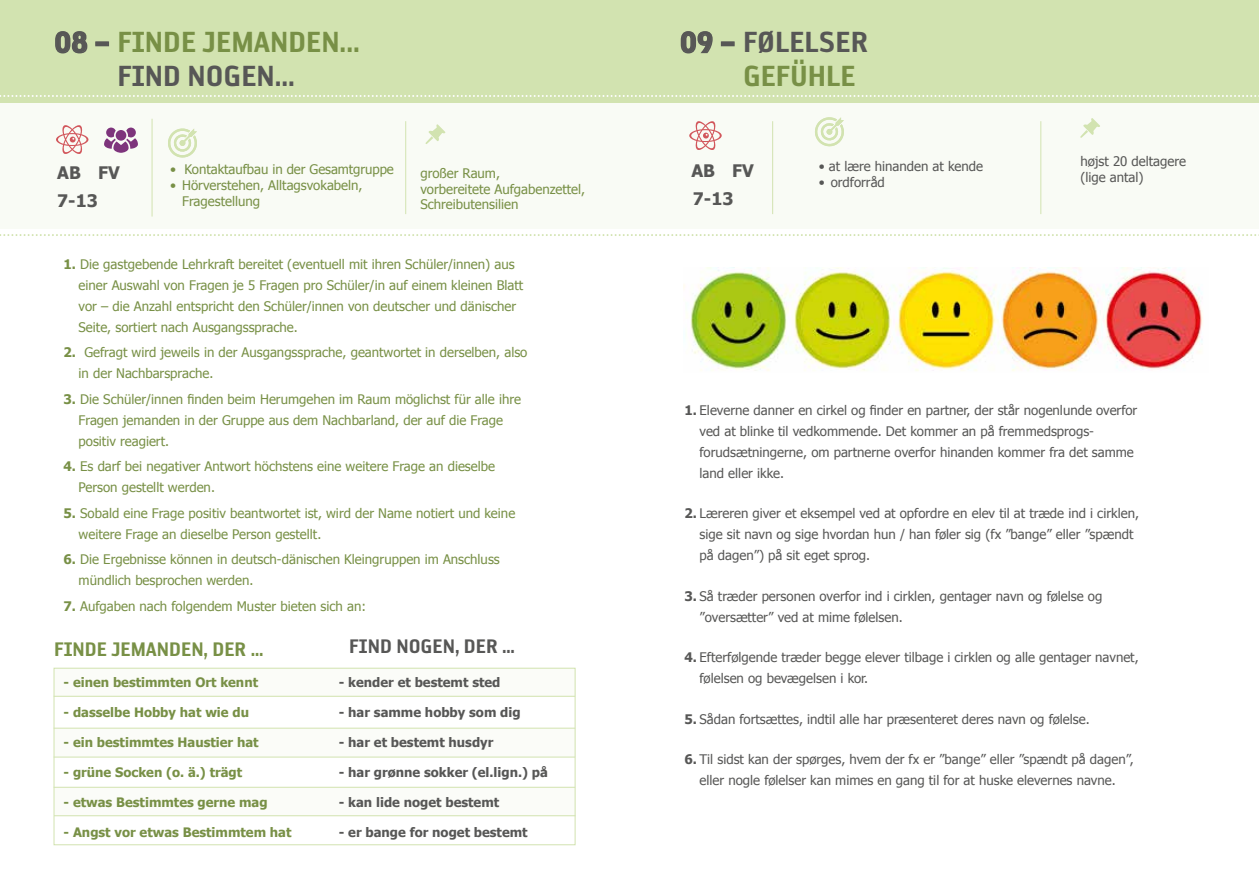
<style>
.page{position:relative;width:1259px;height:893px;background:#fff}
.page>*{position:absolute;margin:0;border:0;box-sizing:border-box;transform-origin:0 0}
.t1{font:33.45px/33.5px "Reykjavik One C Gauge";color:#789046;text-align:center}
.t2{font:33.45px "Reykjavik One C Gauge";color:#575756}
.t3{font:22.5px "Reykjavik One C Gauge";color:#789046}
.t4{font:22.5px "Reykjavik One C Gauge";color:#575756}
.t5{font:700 17.25px "Tahoma";color:#575756}
.t6{font:13.2px/21px "Tahoma";color:#789046}
.t7{font:13.2px/21px "Tahoma";color:#575756}
.t8{font:700 13.05px "Tahoma";color:#789046}
.t9{font:700 13.05px "Tahoma";color:#575756}
.s1{color:#575756}
.s2{font-weight:700}
</style>
<div class="page">
<div style="left:54px;top:728px;width:521px;height:29px;background:#fbfcf8"></div>
<div style="left:54px;top:668px;width:521px;height:28px;background:#fbfcf8"></div>
<div style="left:54px;top:787px;width:521px;height:29px;background:#fbfcf8"></div>
<hr style="left:54px;top:696px;width:521px;height:1px;background:#d2e3b0">
<div style="left:54px;top:668px;width:521px;height:177px;border:1px solid #d2e3b0"></div>
<hr style="left:54px;top:728px;width:521px;height:1px;background:#d2e3b0">
<hr style="left:54px;top:757px;width:521px;height:1px;background:#d2e3b0">
<hr style="left:54px;top:787px;width:521px;height:1px;background:#d2e3b0">
<hr style="left:54px;top:815px;width:521px;height:1px;background:#d2e3b0">
<img style="left:683px;top:267px;width:520px;height:104px">
<div style="left:0;top:102px;width:1259px;height:127px;background:#f9fbf5"></div>
<div style="left:0;top:0;width:1259px;height:102px;background:#d2e3b0"></div>
<svg style="left:0;top:95px;width:1259px;height:2px"></svg>
<hr style="left:152px;top:119px;width:1px;height:98px;background:#d2e3b0">
<svg style="left:55px;top:31px;width:33px;height:23px"></svg>
<div style="left:95px;top:41px;width:14px;height:5px;border:2px solid #575756"></div>
<svg style="left:168px;top:128px;width:29px;height:30px"></svg>
<svg style="left:425px;top:124px;width:20px;height:20px"></svg>
<hr style="left:405px;top:121px;width:1px;height:93px;background:#d2e3b0">
<svg style="left:680px;top:31px;width:33px;height:23px"></svg>
<div style="left:721px;top:41px;width:13px;height:5px;border:2px solid #575756"></div>
<svg style="left:1080px;top:118px;width:20px;height:20px"></svg>
<svg style="left:815px;top:117px;width:29px;height:30px"></svg>
<hr style="left:772px;top:121px;width:1px;height:93px;background:#d2e3b0">
<hr style="left:1040px;top:121px;width:1px;height:93px;background:#d2e3b0">
<svg style="left:0;top:234px;width:1259px;height:2px"></svg>
<svg style="left:689px;top:121px;width:32px;height:29px"></svg>
<svg style="left:56px;top:125px;width:32px;height:29px"></svg>
<svg style="left:104px;top:128px;width:34px;height:25px"></svg>
<div style="left:116px;top:130px;width:10px;height:11px;background:#7e347c;border-radius:50%"></div>
<h1 class="t1" style="left:54px;top:26px;width:307px"><span class="s1">08 –</span> FINDE JEMANDEN...<br><span class="s1">FIND NOGEN...</span></h1>
<h1 class="t2" style="left:680px;top:25px;width:190px">09 – FØLELSER</h1>
<h1 class="t1" style="left:743px;top:59px;width:114px">GEFÜHLE</h1>
<p class="t6" style="left:170px;top:158px;width:225px">• Kontaktaufbau in der Gesamtgruppe</p>
<p class="t6" style="left:170px;top:174px;width:194px">• Hörverstehen, Alltagsvokabeln,</p>
<h3 class="t5" style="left:57px;top:161px;width:64px">AB FV</h3>
<h3 class="t5" style="left:57px;top:188px;width:42px">7-13</h3>
<p class="t6" style="left:182px;top:190px;width:79px">Fragestellung</p>
<p class="t6" style="left:420px;top:162px;width:81px">großer Raum,</p>
<h3 class="t5" style="left:691px;top:159px;width:64px">AB FV</h3>
<p class="t6" style="left:420px;top:180px;width:166px;line-height:15.9px">vorbereitete Aufgabenzettel,<br>Schreibutensilien</p>
<h3 class="t5" style="left:693px;top:186px;width:42px">7-13</h3>
<p class="t7" style="left:819px;top:155px;width:166px">• at lære hinanden at kende</p>
<p class="t7" style="left:819px;top:171px;width:68px">• ordforråd</p>
<p class="t7" style="left:1080px;top:153px;width:107px;line-height:15.9px">højst 20 deltagere (lige antal)</p>
<p class="t6" style="left:79px;top:253px;width:446px;text-indent:-15px"><span class="s2">1.</span> Die gastgebende Lehrkraft bereitet (eventuell mit ihren Schüler/innen) aus einer Auswahl von Fragen je 5 Fragen pro Schüler/in auf einem kleinen Blatt vor – die Anzahl entspricht den Schüler/innen von deutscher und dänischer Seite, sortiert nach Ausgangssprache.</p>
<p class="t6" style="left:79px;top:341px;width:450px;text-indent:-15px"><span class="s2">2.</span> Gefragt wird jeweils in der Ausgangssprache, geantwortet in derselben, also in der Nachbarsprache.</p>
<p class="t6" style="left:79px;top:388px;width:444px;text-indent:-15px"><span class="s2">3.</span> Die Schüler/innen finden beim Herumgehen im Raum möglichst für alle ihre<br>Fragen jemanden in der Gruppe aus dem Nachbarland, der auf die Frage positiv reagiert.</p>
<p class="t6" style="left:79px;top:455px;width:418px;text-indent:-15px"><span class="s2">4.</span> Es darf bei negativer Antwort höchstens eine weitere Frage an dieselbe<br>Person gestellt werden.</p>
<p class="t6" style="left:79px;top:502px;width:438px;text-indent:-15px"><span class="s2">5.</span> Sobald eine Frage positiv beantwortet ist, wird der Name notiert und keine weitere Frage an dieselbe Person gestellt.</p>
<p class="t6" style="left:79px;top:548px;width:423px;text-indent:-15px"><span class="s2">6.</span> Die Ergebnisse können in deutsch-dänischen Kleingruppen im Anschluss mündlich besprochen werden.</p>
<p class="t6" style="left:64px;top:595px;width:304px"><span class="s2">7.</span> Aufgaben nach folgendem Muster bieten sich an:</p>
<h2 class="t3" style="left:54px;top:638px;width:211px">FINDE JEMANDEN, DER …</h2>
<p class="t8" style="left:64px;top:673px;width:196px">- einen bestimmten Ort kennt</p>
<p class="t8" style="left:64px;top:703px;width:187px">- dasselbe Hobby hat wie du</p>
<p class="t8" style="left:64px;top:733px;width:197px">- ein bestimmtes Haustier hat</p>
<p class="t8" style="left:64px;top:763px;width:180px">- grüne Socken (o. ä.) trägt</p>
<p class="t8" style="left:64px;top:793px;width:206px">- etwas Bestimmtes gerne mag</p>
<p class="t8" style="left:64px;top:823px;width:229px">- Angst vor etwas Bestimmtem hat</p>
<h2 class="t4" style="left:349px;top:634px;width:167px">FIND NOGEN, DER …</h2>
<p class="t9" style="left:339px;top:673px;width:163px">- kender et bestemt sted</p>
<p class="t9" style="left:339px;top:703px;width:183px">- har samme hobby som dig</p>
<p class="t9" style="left:339px;top:733px;width:156px">- har et bestemt husdyr</p>
<p class="t9" style="left:339px;top:763px;width:211px">- har grønne sokker (el.lign.) på</p>
<p class="t9" style="left:339px;top:793px;width:162px">- kan lide noget bestemt</p>
<p class="t9" style="left:339px;top:823px;width:190px">- er bange for noget bestemt</p>
<p class="t7" style="left:699px;top:399px;width:439px;text-indent:-15px"><span class="s2">1.</span> Eleverne danner en cirkel og finder en partner, der står nogenlunde overfor ved at blinke til vedkommende. Det kommer an på fremmedsprogs&shy;forudsætningerne, om partnerne overfor hinanden kommer fra det samme land eller ikke.</p>
<p class="t7" style="left:699px;top:502px;width:441px;text-indent:-15px"><span class="s2">2.</span> Læreren giver et eksempel ved at opfordre en elev til at træde ind i cirklen, sige sit navn og sige hvordan hun / han føler sig (fx ”bange” eller ”spændt på dagen”) på sit eget sprog.</p>
<p class="t7" style="left:699px;top:585px;width:404px;text-indent:-15px"><span class="s2">3.</span> Så træder personen overfor ind i cirklen, gentager navn og følelse og ”oversætter” ved at mime følelsen.</p>
<p class="t7" style="left:699px;top:646px;width:441px;text-indent:-15px"><span class="s2">4.</span> Efterfølgende træder begge elever tilbage i cirklen og alle gentager navnet, følelsen og bevægelsen i kor.</p>
<p class="t7" style="left:684px;top:708px;width:407px"><span class="s2">5.</span> Sådan fortsættes, indtil alle har præsenteret deres navn og følelse.</p>
<p class="t7" style="left:684px;top:748px;width:451px;text-align:center"><span class="s2">6.</span> Til sidst kan der spørges, hvem der fx er ”bange” eller ”spændt på dagen”, eller nogle følelser kan mimes en gang til for at huske elevernes navne.</p>
</div>
